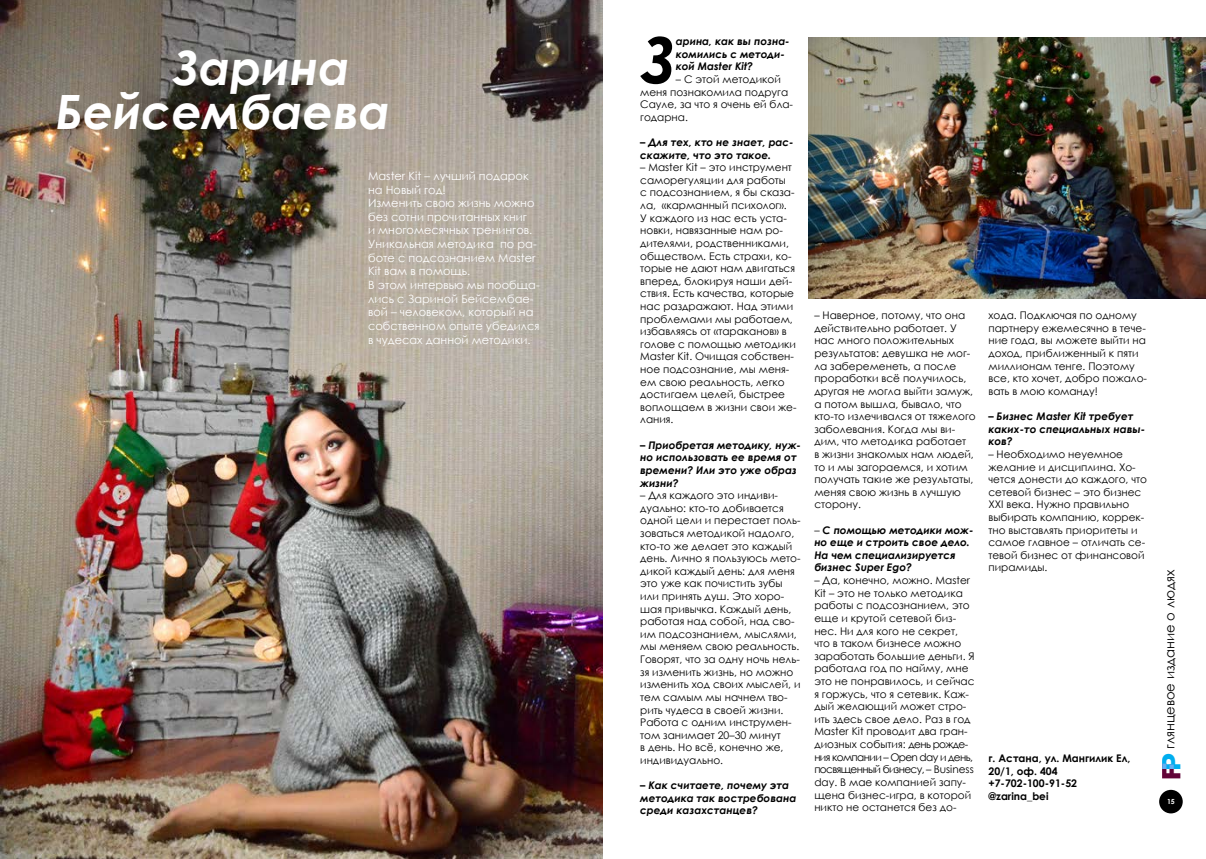
<style>
.page{position:relative;width:1206px;height:859px;background:#fff}
.page>*{position:absolute;margin:0;border:0;box-sizing:border-box;transform-origin:0 0}
.t1{font:italic 700 63.09px "Century Gothic";color:#000}
.t2{font:italic 700 47.25px/43.8px "Century Gothic";color:#fff}
.t3{font:13.12px "Century Gothic";color:#000}
.t4{font:11.38px/13.7px "Century Gothic";color:#fff}
.t5{font:10.5px/12.6px "Century Gothic";color:#000}
.t6{font:italic 700 10.5px/12.6px "Century Gothic";color:#000}
.t7{font:700 10.5px/12.6px "Century Gothic";color:#000}
.t8{font:700 7px "Century Gothic";color:#fff}
.s1{font-weight:400;font-style:normal}
.s2{font-family:"Gotham Pro";font-weight:900;font-size:26.25px;color:#620438}
.s3{font-family:"Gotham Pro";font-weight:900;font-size:26.25px;color:#00aeef}
</style>
<div class="page">
<div style="left:1159px;top:789px;width:23px;height:24px;background:#000;border-radius:50%"></div>
<img style="left:0;top:0;width:603px;height:858px">
<img style="left:808px;top:37px;width:397px;height:261px">
<h2 class="t2" style="left:56px;top:44px;width:336px;text-indent:119px">Зарина<br>Бейсембаева</h2>
<p class="t4" style="left:368px;top:169px;width:173px">Master Kit – лучший подарок на Новый год!<br>Изменить свою жизнь можно без сотни прочитанных книг<br>и многомесячных тренингов.<br>Уникальная методика по ра&shy;боте с подсознанием Master<br>Kit вам в помощь.<br>В этом интервью мы пообща&shy;лись с Зариной Бейсембае&shy;вой – человеком, который на собственном опыте убедился в чудесах данной методики.</p>
<h1 class="t1" style="left:643px;top:12px;width:34px">З</h1>
<p class="t6" style="left:676px;top:35px;width:115px">арина, как вы позна&shy;комились с методи&shy;кой Master Kit?</p>
<p class="t5" style="left:640px;top:73px;width:154px;text-indent:36px">– С этой методикой меня познакомила подруга<br>Сауле, за что я очень ей бла&shy;годарна.</p>
<p class="t6" style="left:640px;top:135px;width:155px">– Для тех, кто не знает, рас&shy;скажите, что это такое.</p>
<p class="t5" style="left:640px;top:161px;width:158px">– Master Kit – это инструмент саморегуляции для работы<br>с подсознанием, я бы сказа&shy;ла, «карманный психолог».<br>У каждого из нас есть уста&shy;новки, навязанные нам ро&shy;дителями, родственниками, обществом. Есть страхи, ко&shy;торые не дают нам двигаться вперед, блокируя наши дей&shy;ствия. Есть качества, которые нас раздражают. Над этими проблемами мы работаем, избавляясь от «тараканов» в голове c помощью методики<br>Master Kit. Очищая собствен&shy;ное подсознание, мы меня&shy;ем свою реальность, легко достигаем целей, быстрее воплощаем в жизни свои же&shy;лания.</p>
<p class="t6" style="left:640px;top:438px;width:162px">– Приобретая методику, нуж&shy;но использовать ее время от времени? Или это уже образ жизни?</p>
<p class="t5" style="left:640px;top:488px;width:162px">– Для каждого это индиви&shy;дуально: кто-то добивается одной цели и перестает поль&shy;зоваться методикой надолго, кто-то же делает это каждый день. Лично я пользуюсь мето&shy;дикой каждый день: для меня это уже как почистить зубы или принять душ. Это хоро&shy;шая привычка. Каждый день, работая над собой, над сво&shy;им подсознанием, мыслями, мы меняем свою реальность.<br>Говорят, что за одну ночь нель&shy;зя изменить жизнь, но можно изменить ход своих мыслей, и тем самым мы начнем тво&shy;рить чудеса в своей жизни.<br>Работа с одним инструмен&shy;том занимает 20–30 минут<br>в день. Но всё, конечно же, индивидуально.</p>
<p class="t6" style="left:640px;top:778px;width:157px">– Как считаете, почему эта методика так востребована среди казахстанцев?</p>
<p class="t5" style="left:814px;top:309px;width:163px">– Наверное, потому, что она действительно работает. У нас много положительных результатов: девушка не мог&shy;ла забеременеть, а после проработки всё получилось, другая не могла выйти замуж, а потом вышла, бывало, что кто-то излечивался от тяжелого заболевания. Когда мы ви&shy;дим, что методика работает<br>в жизни знакомых нам людей, то и мы загораемся, и хотим получать такие же результаты, меняя свою жизнь в лучшую сторону.</p>
<p class="t6" style="left:814px;top:523px;width:161px"><span class="s1">–</span> С помощью методики мож&shy;но еще и строить свое дело.<br>На чем специализируется бизнес Super Ego?</p>
<p class="t5" style="left:814px;top:573px;width:162px">– Да, конечно, можно. Master<br>Kit – это не только методика работы с подсознанием, это еще и крутой сетевой биз&shy;нес. Ни для кого не секрет, что в таком бизнесе можно заработать большие деньги. Я работала год по найму, мне это не понравилось, и сейчас я горжусь, что я сетевик. Каж&shy;дый желающий может стро&shy;ить здесь свое дело. Раз в год<br>Master Kit проводит два гран&shy;диозных события: день рожде&shy;ния компании – Open day и день, посвященный бизнесу, – Business day. В мае компанией запу&shy;щена бизнес-игра, в которой никто не останется без до-</p>
<p class="t5" style="left:988px;top:309px;width:160px">хода. Подключая по одному партнеру ежемесячно в тече&shy;ние года, вы можете выйти на доход, приближенный к пяти миллионам тенге. Поэтому все, кто хочет, добро пожало&shy;вать в мою команду!</p>
<p class="t6" style="left:988px;top:409px;width:158px">– Бизнес Master Kit требует каких-то специальных навы&shy;ков?</p>
<p class="t5" style="left:988px;top:447px;width:160px">– Необходимо неуемное желание и дисциплина. Хо&shy;чется донести до каждого, что сетевой бизнес – это бизнес<br>XXI века. Нужно правильно выбирать компанию, коррек&shy;тно выставлять приоритеты и самое главное – отличать се&shy;тевой бизнес от финансовой пирамиды.</p>
<p class="t7" style="left:988px;top:751px;width:143px">г. Астана, ул. Мангилик Ел,<br>20/1, оф. 404 +7-702-100-91-52 @zarina_bei</p>
<p class="t3" style="left:1160px;top:780px;width:212px;rotate:-90deg"><span class="s2">F</span><span class="s3">P</span> глянцевое издание о людях</p>
<p class="t8" style="left:1166px;top:795px;width:9px">15</p>
</div>
